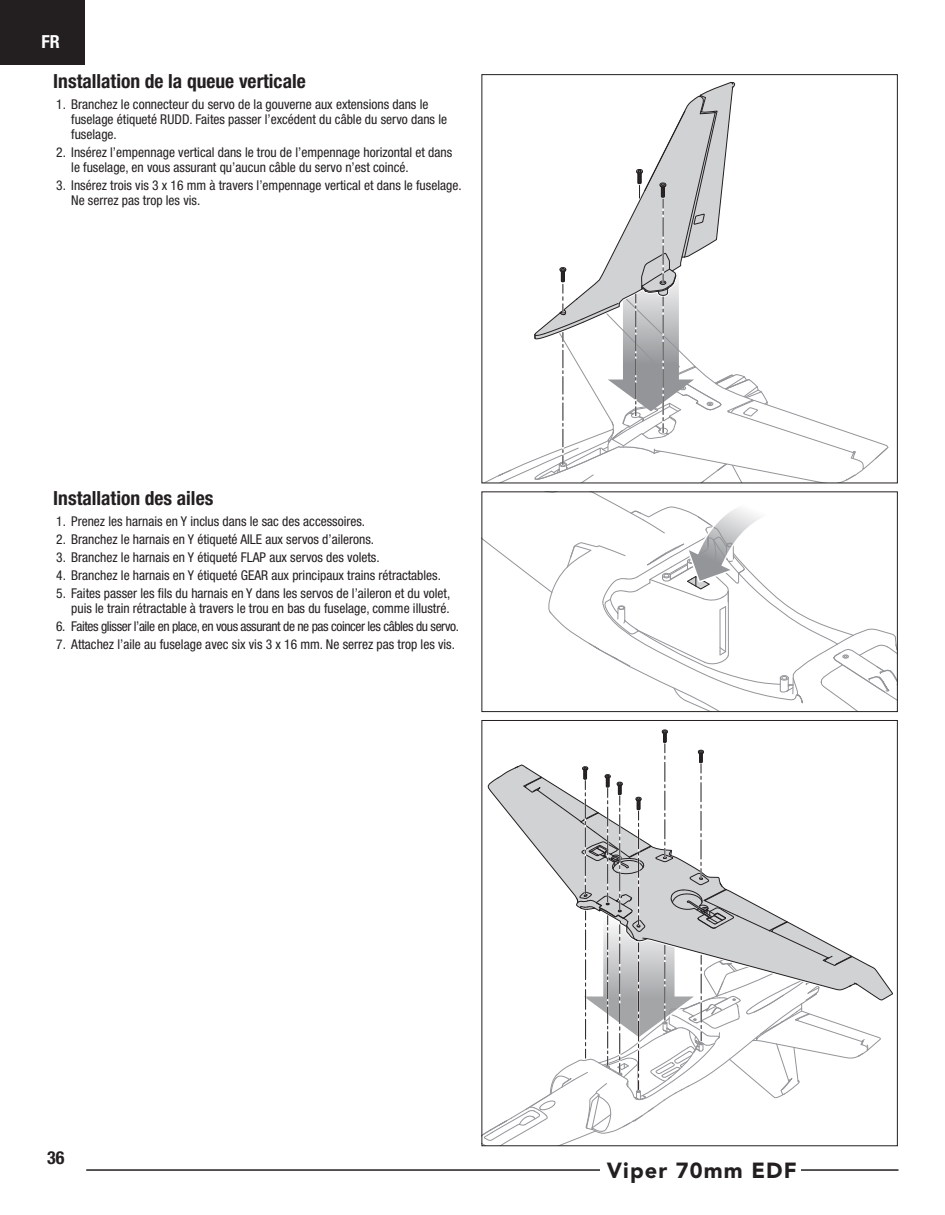
<style>
.page{position:relative;width:945px;height:1215px;background:#fff}
.page>*{position:absolute;margin:0;border:0;box-sizing:border-box;transform-origin:0 0}
.t1{font:900 21.75px "Avenir LT Std";letter-spacing:.05em;color:#231f20}
.o__Sub-header{font:700 condensed 19.5px "Helvetica Neue LT Std";color:#231f20}
.t2{font:700 condensed 18px "Helvetica Neue LT Std";color:#fff}
.t3{font:700 condensed 18px "Helvetica Neue LT Std";color:#231f20}
.t4{font:condensed 13.5px/15px "Helvetica Neue LT Std";color:#231f20}
.t5{font:condensed 13.5px "Helvetica Neue LT Std";letter-spacing:-.03em;color:#231f20}
</style>
<div class="page">
<div style="left:0;top:0;width:85px;height:64px;background:#231f20"></div>
<hr style="left:86px;top:1169px;width:812px;height:2px;background:#231f20">
<div style="left:600px;top:1160px;width:201px;height:19px;background:#fff"></div>
<svg style="left:482px;top:82px;width:407px;height:402px"></svg>
<svg style="left:482px;top:493px;width:416px;height:220px"></svg>
<div style="left:482px;top:491px;width:416px;height:221px;border:1px solid #231f20"></div>
<svg style="left:484px;top:730px;width:409px;height:414px"></svg>
<h3 class="t2" style="left:42px;top:31px;width:20px">FR</h3>
<p class="o__Sub-header" style="left:53px;top:69px;width:254px">Installation de la queue verticale</p>
<p class="t4" style="left:71px;top:97px;width:377px;text-indent:-15px">1. Branchez le connecteur du servo de la gouverne aux extensions dans le fuselage étiqueté RUDD. Faites passer l’excédent du câble du servo dans le fuselage.</p>
<p class="t4" style="left:71px;top:145px;width:382px;text-indent:-15px">2. Insérez l’empennage vertical dans le trou de l’empennage horizontal et dans le fuselage, en vous assurant qu’aucun câble du servo n’est coincé.</p>
<p class="t4" style="left:71px;top:178px;width:392px;text-indent:-15px">3. Insérez trois vis 3 x 16 mm à travers l’empennage vertical et dans le fuselage.<br>Ne serrez pas trop les vis.</p>
<p class="o__Sub-header" style="left:53px;top:487px;width:162px">Installation des ailes</p>
<p class="t4" style="left:56px;top:514px;width:310px">1. Prenez les harnais en Y inclus dans le sac des accessoires.</p>
<p class="t4" style="left:56px;top:532px;width:319px">2. Branchez le harnais en Y étiqueté AILE aux servos d’ailerons.</p>
<p class="t4" style="left:56px;top:550px;width:325px">3. Branchez le harnais en Y étiqueté FLAP aux servos des volets.</p>
<p class="t4" style="left:56px;top:568px;width:386px">4. Branchez le harnais en Y étiqueté GEAR aux principaux trains rétractables.</p>
<p class="t4" style="left:56px;top:586px;width:396px;text-align:right">5. Faites passer les fils du harnais en Y dans les servos de l’aileron et du volet, puis le train rétractable à travers le trou en bas du fuselage, comme illustré.</p>
<p class="t5" style="left:56px;top:619px;width:404px">6. Faites glisser l’aile en place, en vous assurant de ne pas coincer les câbles du servo.</p>
<p class="t4" style="left:56px;top:637px;width:400px">7. Attachez l’aile au fuselage avec six vis 3 x 16 mm. Ne serrez pas trop les vis.</p>
<h3 class="t3" style="left:47px;top:1147px;width:19px">36</h3>
<h1 class="t1" style="left:607px;top:1157px;width:191px">Viper 70mm EDF</h1>
</div>
